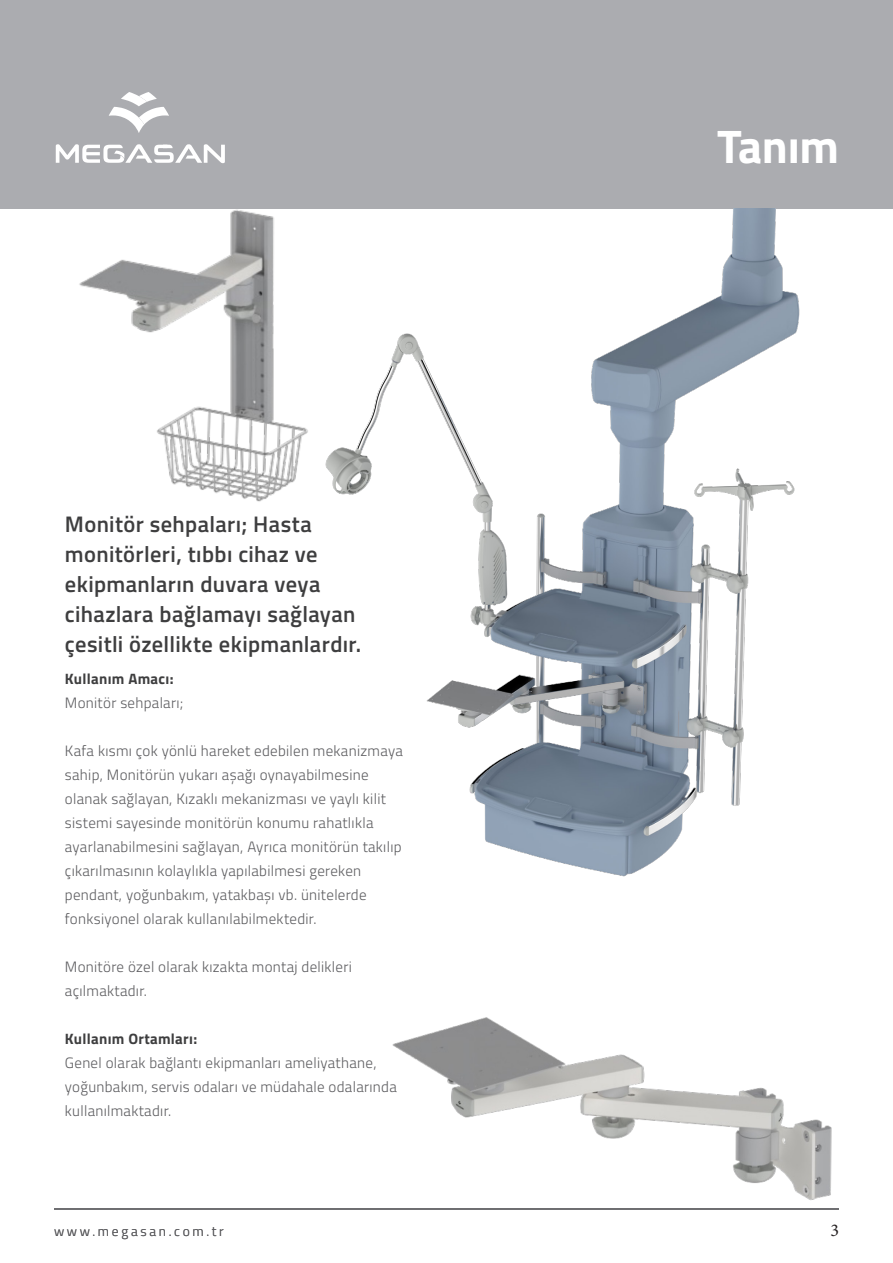
<style>
.page{position:relative;width:893px;height:1263px;background:#fff}
.page>*{position:absolute;margin:0;border:0;box-sizing:border-box;transform-origin:0 0}
.t1{font:700 47.1px "Titillium Web";letter-spacing:-.01em;color:#fff}
.t2{font:600 22.5px/30px "Titillium Web";letter-spacing:.015em;color:#3e3e3f}
.t3{font:18px "Minion Pro";color:#231f20}
.t4{font:300 15px/24px "Titillium Web";letter-spacing:.02em;color:#5c5c5f}
.t5{font:700 15px "Titillium Web";letter-spacing:.02em;color:#3e3e3f}
.t6{font:300 13.5px "Titillium Web";letter-spacing:.2em;color:#5b5b5e}
</style>
<div class="page">
<div style="left:0;top:0;width:893px;height:208px;background:#abacb0"></div>
<svg style="left:56px;top:144px;width:169px;height:19px"></svg>
<svg style="left:109px;top:92px;width:60px;height:41px"></svg>
<hr style="left:54px;top:1209px;width:785px;height:1px;background:#5c5c5f">
<img style="left:313px;top:208px;width:510px;height:669px">
<img style="left:79px;top:209px;width:229px;height:293px">
<img style="left:377px;top:1017px;width:462px;height:192px">
<p class="t2" style="left:65px;top:507px;width:298px">Monitör sehpaları; Hasta monitörleri, tıbbı cihaz ve ekipmanların duvara veya cihazlara bağlamayı sağlayan çesitli özellikte ekipmanlardır.</p>
<p class="t5" style="left:65px;top:668px;width:110px">Kullanım Amacı:</p>
<p class="t4" style="left:65px;top:690px;width:120px">Monitör sehpaları;</p>
<p class="t4" style="left:65px;top:738px;width:339px">Kafa kısmı çok yönlü hareket edebilen mekanizmaya sahip, Monitörün yukarı aşağı oynayabilmesine olanak sağlayan, Kızaklı mekanizması ve yaylı kilit sistemi sayesinde monitörün konumu rahatlıkla ayarlanabilmesini sağlayan, Ayrıca monitörün takılıp çıkarılmasının kolaylıkla yapılabilmesi gereken pendant, yoğunbakım, yatakbaşı vb. ünitelerde fonksiyonel olarak kullanılabilmektedir.</p>
<p class="t4" style="left:65px;top:954px;width:288px">Monitöre özel olarak kızakta montaj delikleri açılmaktadır.</p>
<p class="t5" style="left:65px;top:1028px;width:134px">Kullanım Ortamları:</p>
<p class="t4" style="left:65px;top:1050px;width:333px">Genel olarak bağlantı ekipmanları ameliyathane, yoğunbakım, servis odaları ve müdahale odalarında kullanılmaktadır.</p>
<p class="t1" style="left:717px;top:110px;width:123px">Tanım</p>
<p class="t6" style="left:54px;top:1221px;width:171px">www.megasan.com.tr</p>
<p class="t3" style="left:830px;top:1218px;width:10px">3</p>
</div>
